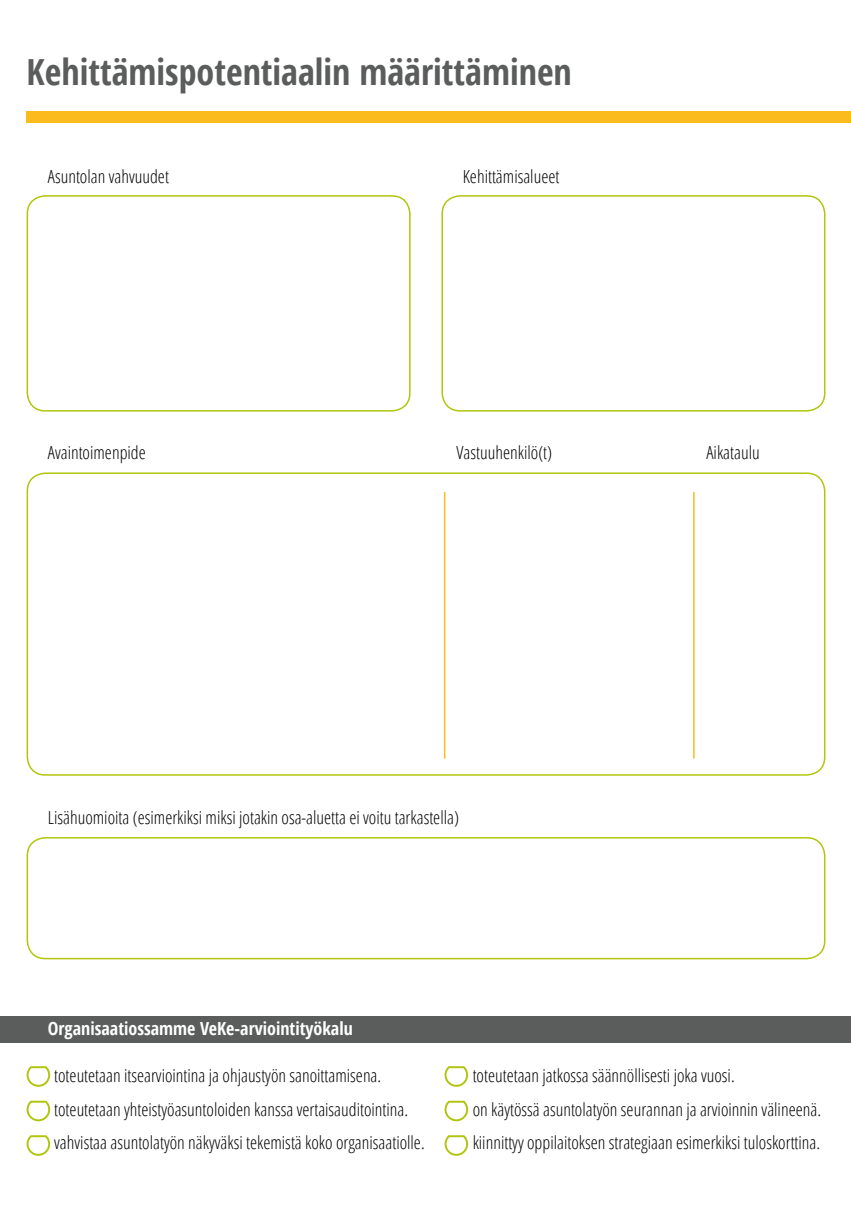
<style>
.page{position:relative;width:851px;height:1221px;background:#fff}
.page>*{position:absolute;margin:0;border:0;box-sizing:border-box;transform-origin:0 0}
.t1{font:700 condensed 36px "Open Sans";color:#5b5c5c}
.t2{font:300 condensed 18px/33.9px "Open Sans";color:#000}
.t3{font:700 condensed 18px "Open Sans";color:#fff}
</style>
<div class="page">
<div style="left:27px;top:111px;width:823px;height:12px;background:#fbbb1c"></div>
<div style="left:27px;top:195px;width:383px;height:216px;border:2px solid #b1c50e;border-radius:18px"></div>
<div style="left:441px;top:195px;width:384px;height:216px;border:2px solid #b1c50e;border-radius:18px"></div>
<div style="left:27px;top:472px;width:798px;height:303px;border:2px solid #b1c50e;border-radius:18px"></div>
<hr style="left:444px;top:492px;width:1px;height:266px;background:#fbbb1c">
<hr style="left:693px;top:492px;width:1px;height:266px;background:#fbbb1c">
<div style="left:27px;top:837px;width:798px;height:122px;border:2px solid #b1c50e;border-radius:18px"></div>
<div style="left:1px;top:1016px;width:849px;height:26px;background:#5b5c5c"></div>
<svg style="left:26px;top:1066px;width:25px;height:21px"></svg>
<svg style="left:26px;top:1100px;width:25px;height:22px"></svg>
<svg style="left:26px;top:1135px;width:25px;height:21px"></svg>
<svg style="left:444px;top:1066px;width:25px;height:21px"></svg>
<svg style="left:444px;top:1100px;width:25px;height:22px"></svg>
<svg style="left:444px;top:1135px;width:25px;height:21px"></svg>
<h1 class="t1" style="left:27px;top:47px;width:546px">Kehittämispotentiaalin määrittäminen</h1>
<p class="t2" style="left:48px;top:158px;width:123px">Asuntolan vahvuudet</p>
<p class="t2" style="left:462px;top:158px;width:98px">Kehittämisalueet</p>
<p class="t2" style="left:48px;top:435px;width:99px">Avaintoimenpide</p>
<p class="t2" style="left:456px;top:435px;width:97px">Vastuuhenkilö(t)</p>
<p class="t2" style="left:706px;top:435px;width:55px">Aikataulu</p>
<p class="t2" style="left:48px;top:799px;width:412px">Lisähuomioita (esimerkiksi miksi jotakin osa-aluetta ei voitu tarkastella)</p>
<p class="t3" style="left:48px;top:1015px;width:306px">Organisaatiossamme VeKe-arviointityökalu</p>
<p class="t2" style="left:54px;top:1057px;width:372px">toteutetaan itsearviointina ja ohjaustyön sanoittamisena. toteutetaan yhteistyöasuntoloiden kanssa vertaisauditointina. vahvistaa asuntolatyön näkyväksi tekemistä koko organisaatiolle.</p>
<p class="t2" style="left:472px;top:1057px;width:350px">toteutetaan jatkossa säännöllisesti joka vuosi.<br>on käytössä asuntolatyön seurannan ja arvioinnin välineenä. kiinnittyy oppilaitoksen strategiaan esimerkiksi tuloskorttina.</p>
</div>
